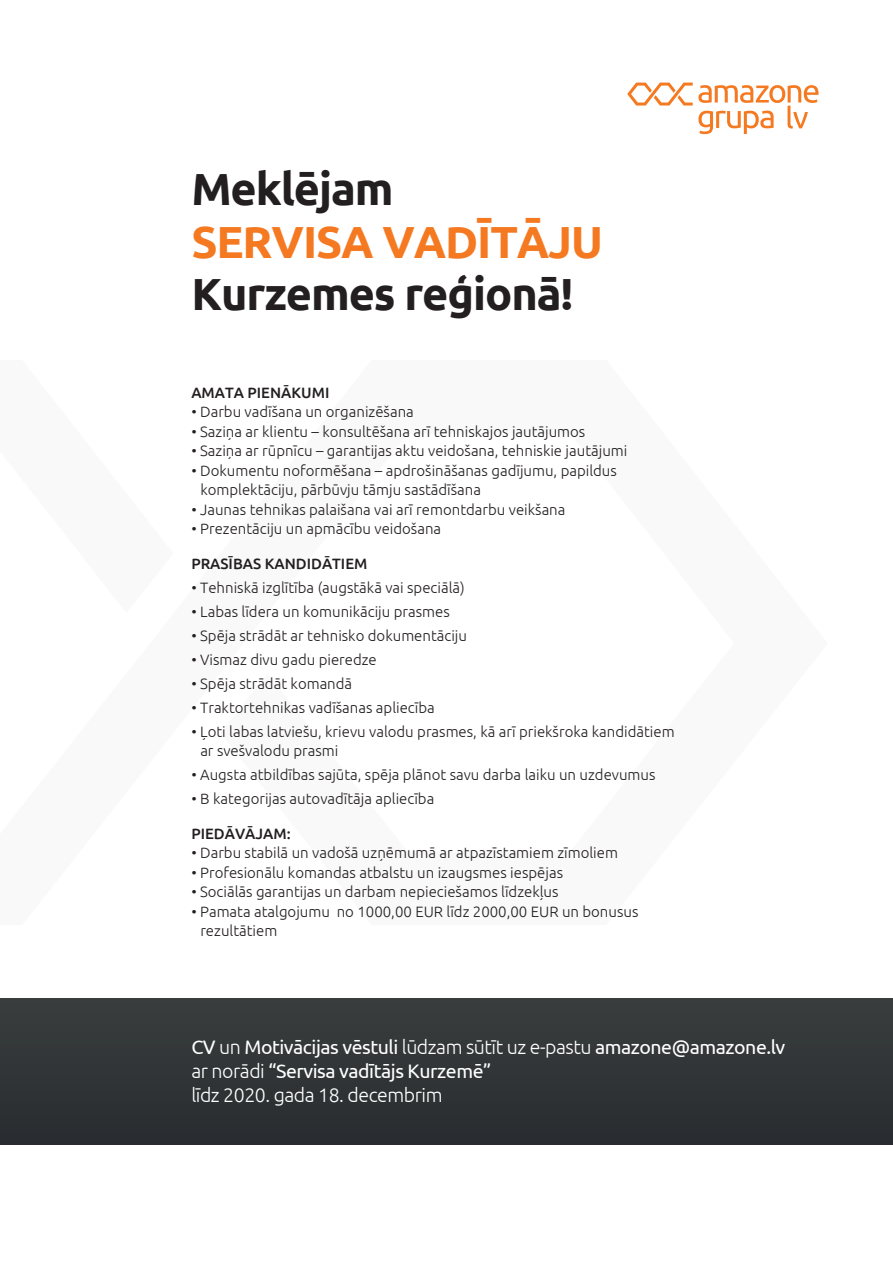
<style>
.page{position:relative;width:893px;height:1263px;background:#fff}
.page>*{position:absolute;margin:0;border:0;box-sizing:border-box;transform-origin:0 0}
.t1{font:700 45px "Ubuntu";letter-spacing:-.025em;color:#231f20}
.t2{font:700 45px "Ubuntu";letter-spacing:-.025em;color:#f47921}
.t3{font:19.5px/24px "Ubuntu";letter-spacing:-.025em;color:#fff}
.t4{font:300 15px/19.5px "Ubuntu";color:#231f20}
.t5{font:500 15px "Ubuntu";color:#231f20}
.s1{font-weight:300}
</style>
<div class="page">
<div style="left:0;top:999px;width:893px;height:145px;background:#313537"></div>
<svg style="left:627px;top:83px;width:192px;height:51px"></svg>
<h1 class="t1" style="left:191px;top:162px;width:204px">Meklējam</h1>
<h1 class="t2" style="left:191px;top:214px;width:413px">SERVISA VADĪTĀJU</h1>
<h1 class="t1" style="left:191px;top:267px;width:384px">Kurzemes reģionā!</h1>
<p class="t5" style="left:191px;top:383px;width:140px">AMATA PIENĀKUMI</p>
<p class="t4" style="left:191px;top:402px;width:224px">• Darbu vadīšana un organizēšana</p>
<p class="t4" style="left:191px;top:421px;width:395px">• Saziņa ar klientu – konsultēšana arī tehniskajos jautājumos</p>
<p class="t4" style="left:191px;top:441px;width:437px">• Saziņa ar rūpnīcu – garantijas aktu veidošana, tehniskie jautājumi</p>
<p class="t4" style="left:200px;top:460px;width:418px;text-indent:-9px">• Dokumentu noformēšana – apdrošināšanas gadījumu, papildus komplektāciju, pārbūvju tāmju sastādīšana</p>
<p class="t4" style="left:191px;top:499px;width:376px">• Jaunas tehnikas palaišana vai arī remontdarbu veikšana</p>
<p class="t4" style="left:191px;top:519px;width:251px">• Prezentāciju un apmācību veidošana</p>
<p class="t5" style="left:191px;top:554px;width:178px">PRASĪBAS KANDIDĀTIEM</p>
<p class="t4" style="left:191px;top:577px;width:275px">• Tehniskā izglītība (augstākā vai speciālā)</p>
<p class="t4" style="left:191px;top:601px;width:260px">• Labas līdera un komunikāciju prasmes</p>
<p class="t4" style="left:191px;top:625px;width:277px">• Spēja strādāt ar tehnisko dokumentāciju</p>
<p class="t4" style="left:191px;top:649px;width:187px">• Vismaz divu gadu pieredze</p>
<p class="t4" style="left:191px;top:673px;width:162px">• Spēja strādāt komandā</p>
<p class="t4" style="left:191px;top:697px;width:245px">• Traktortehnikas vadīšanas apliecība</p>
<p class="t4" style="left:200px;top:721px;width:476px;text-indent:-9px">• Ļoti labas latviešu, krievu valodu prasmes, kā arī priekšroka kandidātiem ar svešvalodu prasmi</p>
<p class="t4" style="left:191px;top:765px;width:466px">• Augsta atbildības sajūta, spēja plānot savu darba laiku un uzdevumus</p>
<p class="t4" style="left:191px;top:789px;width:245px">• B kategorijas autovadītāja apliecība</p>
<p class="t5" style="left:191px;top:824px;width:101px">PIEDĀVĀJAM:</p>
<p class="t4" style="left:191px;top:843px;width:428px">• Darbu stabilā un vadošā uzņēmumā ar atpazīstamiem zīmoliem</p>
<p class="t4" style="left:191px;top:862px;width:373px">• Profesionālu komandas atbalstu un izaugsmes iespējas</p>
<p class="t4" style="left:191px;top:882px;width:369px">• Sociālās garantijas un darbam nepieciešamos līdzekļus</p>
<p class="t4" style="left:200px;top:901px;width:440px;text-indent:-9px">• Pamata atalgojumu no 1000,00 EUR līdz 2000,00 EUR un bonusus rezultātiem</p>
<h2 class="t3" style="left:191px;top:1035px;width:596px">CV <span class="s1">un</span> Motivācijas vēstuli <span class="s1">lūdzam sūtīt uz e-pastu</span> amazone@amazone.lv <span class="s1">ar norādi</span> “Servisa vadītājs Kurzemē”<br><span class="s1">līdz 2020. gada 18. decembrim</span></h2>
</div>
